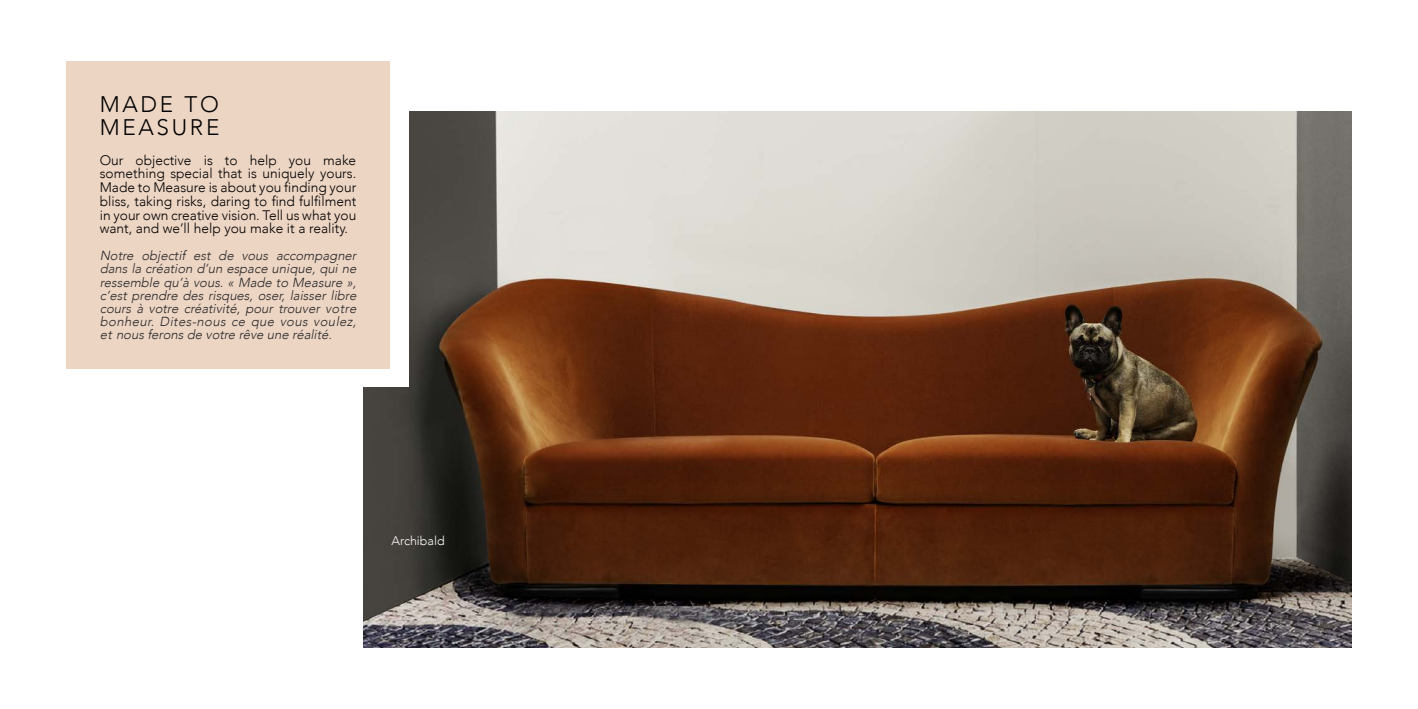
<style>
.page{position:relative;width:1418px;height:709px;background:#fff}
.page>*{position:absolute;margin:0;border:0;box-sizing:border-box;transform-origin:0 0}
.t1{font:300 22.5px/22.5px "Avenir";letter-spacing:.12em;color:#000}
.t2{font:300 13.75px/13.8px "Avenir";color:#000;text-align:justify}
.t3{font:italic 300 13.12px/13.1px "Avenir";color:#292929;text-align:justify}
.t4{font:300 12.5px "Avenir";color:#fff}
</style>
<div class="page">
<img style="left:363px;top:111px;width:988px;height:536px">
<div style="left:66px;top:61px;width:342px;height:326px;background:#fff"></div>
<div style="left:66px;top:61px;width:324px;height:308px;background:#edd5c4"></div>
<h1 class="t1" style="left:100px;top:93px;width:121px">MADE TO<br>MEASURE</h1>
<p class="t2" style="left:100px;top:153px;width:258px">Our objective is to help you make something special that is uniquely yours.<br>Made to Measure is about you finding your bliss, taking risks, daring to find fulfilment in your own creative vision. Tell us what you want, and we’ll help you make it a reality.</p>
<p class="t3" style="left:100px;top:249px;width:261px">Notre objectif est de vous accompagner dans la création d’un espace unique, qui ne ressemble qu’à vous. « Made to Measure », c’est prendre des risques, oser, laisser libre cours à votre créativité, pour trouver votre bonheur. Dites-nous ce que vous voulez, et nous ferons de votre rêve une réalité.</p>
<p class="t4" style="left:391px;top:534px;width:55px">Archibald</p>
</div>
